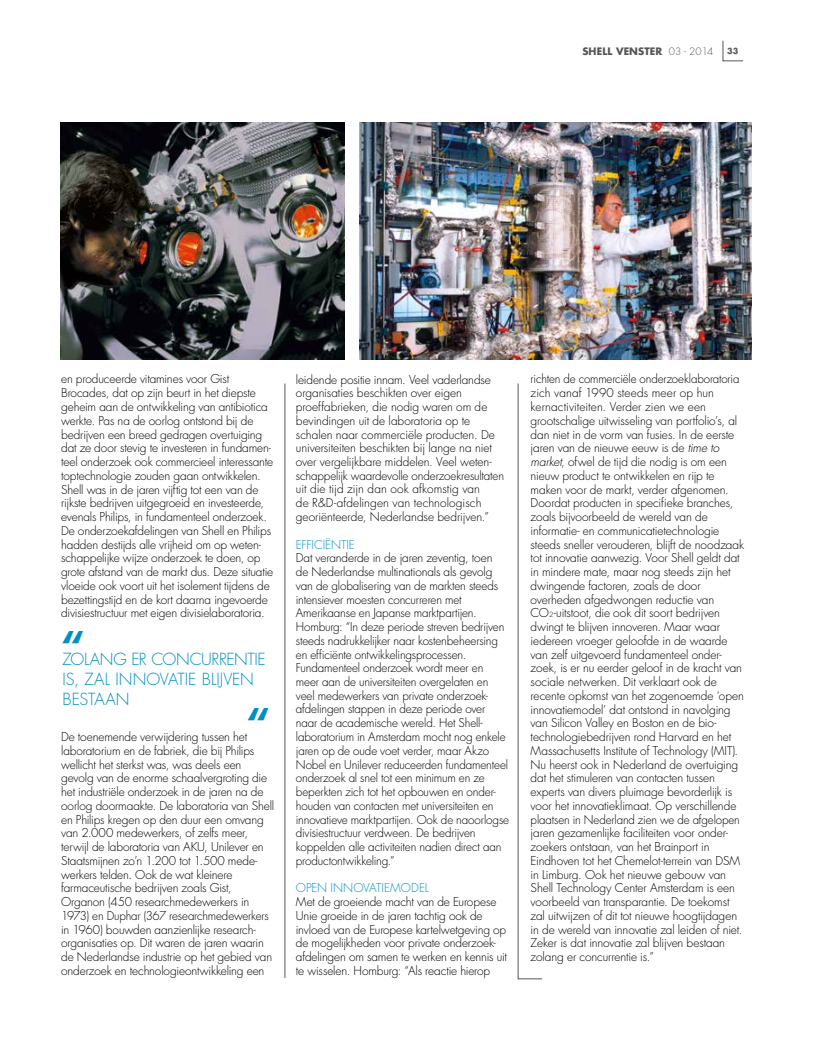
<style>
.page{position:relative;width:815px;height:1063px;background:#fff}
.page>*{position:absolute;margin:0;border:0;box-sizing:border-box;transform-origin:0 0}
.t1{font:700 37.12px "Futura Std";color:#008fc3}
.t2{font:300 16.25px/20px "Futura Std";letter-spacing:-.015em;color:#008fc3}
.t3{font:300 11.88px/13.8px "Futura Std";letter-spacing:-.01em;color:#000}
.t4{font:300 11.88px "Futura Std";color:#008fc3}
.t5{font:700 10px "Futura Std";letter-spacing:.01em;color:#575756}
.t6{font:700 8.12px "Futura Std";color:#575756}
.s1{font-weight:300}
.s2{font-style:italic}
.s3{font-size:6.88px}
</style>
<div class="page">
<hr style="left:285px;top:383px;width:1px;height:595px;background:#575756">
<svg style="left:518px;top:383px;width:25px;height:596px"></svg>
<img style="left:360px;top:122px;width:391px;height:238px">
<img style="left:60px;top:122px;width:284px;height:238px">
<svg style="left:722px;top:40px;width:21px;height:21px"></svg>
<p class="t5" style="left:582px;top:44px;width:132px">SHELL VENSTER <span class="s1">03 - 2014</span></p>
<p class="t6" style="left:727px;top:46px;width:13px">33</p>
<p class="t3" style="left:61px;top:373px;width:214px">en produceerde vitamines voor Gist Brocades, dat op zijn beurt in het diepste geheim aan de ontwikkeling van antibiotica werkte. Pas na de oorlog ontstond bij de bedrijven een breed gedragen overtuiging dat ze door stevig te investeren in fundamen&shy;teel onderzoek ook commercieel interessante toptechnologie zouden gaan ontwikkelen.<br>Shell was in de jaren vijftig tot een van de rijkste bedrijven uitgegroeid en investeerde, evenals Philips, in fundamenteel onderzoek.<br>De onderzoekafdelingen van Shell en Philips hadden destijds alle vrijheid om op weten&shy;schappelijke wijze onderzoek te doen, op grote afstand van de markt dus. Deze situatie vloeide ook voort uit het isolement tijdens de bezettingstijd en de kort daarna ingevoerde divisiestructuur met eigen divisielaboratoria.</p>
<h1 class="t1" style="left:62px;top:621px;width:25px">“</h1>
<h2 class="t2" style="left:63px;top:650px;width:205px">ZOLANG ER CONCURRENTIE<br>IS, ZAL INNOVATIE BLIJVEN<br>BESTAAN</h2>
<h1 class="t1" style="left:247px;top:697px;width:25px">“</h1>
<p class="t3" style="left:61px;top:730px;width:215px">De toenemende verwijdering tussen het laboratorium en de fabriek, die bij Philips wellicht het sterkst was, was deels een gevolg van de enorme schaalvergroting die het industriële onderzoek in de jaren na de oorlog doormaakte. De laboratoria van Shell en Philips kregen op den duur een omvang van 2.000 medewerkers, of zelfs meer, terwijl de laboratoria van AKU, Unilever en Staatsmijnen zo’n 1.200 tot 1.500 mede&shy;werkers telden. Ook de wat kleinere farmaceutische bedrijven zoals Gist, Organon (450 researchmedewerkers in 1973) en Duphar (367 researchmedewerkers in 1960) bouwden aanzienlijke research&shy;organisaties op. Dit waren de jaren waarin de Nederlandse industrie op het gebied van onderzoek en technologieontwikkeling een</p>
<p class="t3" style="left:296px;top:373px;width:210px">leidende positie innam. Veel vaderlandse organisaties beschikten over eigen proeffabrieken, die nodig waren om de bevindingen uit de laboratoria op te schalen naar commerciële producten. De universiteiten beschikten bij lange na niet over vergelijkbare middelen. Veel weten&shy;schappelijk waardevolle onderzoekresultaten uit die tijd zijn dan ook afkomstig van<br>de R&amp;D-afdelingen van technologisch georiënteerde, Nederlandse bedrijven.”</p>
<p class="t4" style="left:296px;top:537px;width:61px">EFFICIËNTIE</p>
<p class="t3" style="left:296px;top:551px;width:215px">Dat veranderde in de jaren zeventig, toen<br>de Nederlandse multinationals als gevolg van de globalisering van de markten steeds intensiever moesten concurreren met Amerikaanse en Japanse marktpartijen.<br>Homburg: “In deze periode streven bedrijven steeds nadrukkelijker naar kostenbeheersing en efficiënte ontwikkelingsprocessen.<br>Fundamenteel onderzoek wordt meer en meer aan de universiteiten overgelaten en veel medewerkers van private onderzoek&shy;afdelingen stappen in deze periode over naar de academische wereld. Het Shell&shy;laboratorium in Amsterdam mocht nog enkele jaren op de oude voet verder, maar Akzo Nobel en Unilever reduceerden fundamenteel onderzoek al snel tot een minimum en ze beperkten zich tot het opbouwen en onder&shy;houden van contacten met universiteiten en innovatieve marktpartijen. Ook de naoorlogse divisiestructuur verdween. De bedrijven koppelden alle activiteiten nadien direct aan productontwikkeling.”</p>
<p class="t4" style="left:296px;top:881px;width:134px">OPEN INNOVATIEMODEL</p>
<p class="t3" style="left:296px;top:895px;width:213px">Met de groeiende macht van de Europese Unie groeide in de jaren tachtig ook de invloed van de Europese kartelwetgeving op de mogelijkheden voor private onderzoek&shy;afdelingen om samen te werken en kennis uit te wisselen. Homburg: “Als reactie hierop</p>
<p class="t3" style="left:531px;top:373px;width:215px">richten de commerciële onderzoeklaboratoria zich vanaf 1990 steeds meer op hun kernactiviteiten. Verder zien we een grootschalige uitwisseling van portfolio’s, al dan niet in de vorm van fusies. In de eerste jaren van de nieuwe eeuw is de <span class="s2">time to market</span>, ofwel de tijd die nodig is om een nieuw product te ontwikkelen en rijp te maken voor de markt, verder afgenomen.<br>Doordat producten in specifieke branches, zoals bijvoorbeeld de wereld van de informatie- en communicatietechnologie steeds sneller verouderen, blijft de noodzaak tot innovatie aanwezig. Voor Shell geldt dat in mindere mate, maar nog steeds zijn het dwingende factoren, zoals de door overheden afgedwongen reductie van CO<span class="s3">2</span>-uitstoot, die ook dit soort bedrijven dwingt te blijven innoveren. Maar waar iedereen vroeger geloofde in de waarde van zelf uitgevoerd fundamenteel onder&shy;zoek, is er nu eerder geloof in de kracht van sociale netwerken. Dit verklaart ook de recente opkomst van het zogenoemde ‘open innovatiemodel’ dat ontstond in navolging van Silicon Valley en Boston en de bio&shy;technologiebedrijven rond Harvard en het Massachusetts Institute of Technology (MIT).<br>Nu heerst ook in Nederland de overtuiging dat het stimuleren van contacten tussen experts van divers pluimage bevorderlijk is voor het innovatieklimaat. Op verschillende plaatsen in Nederland zien we de afgelopen jaren gezamenlijke faciliteiten voor onder&shy;zoekers ontstaan, van het Brainport in Eindhoven tot het Chemelot-terrein van DSM in Limburg. Ook het nieuwe gebouw van Shell Technology Center Amsterdam is een voorbeeld van transparantie. De toekomst zal uitwijzen of dit tot nieuwe hoogtijdagen in de wereld van innovatie zal leiden of niet.<br>Zeker is dat innovatie zal blijven bestaan zolang er concurrentie is.”</p>
</div>
